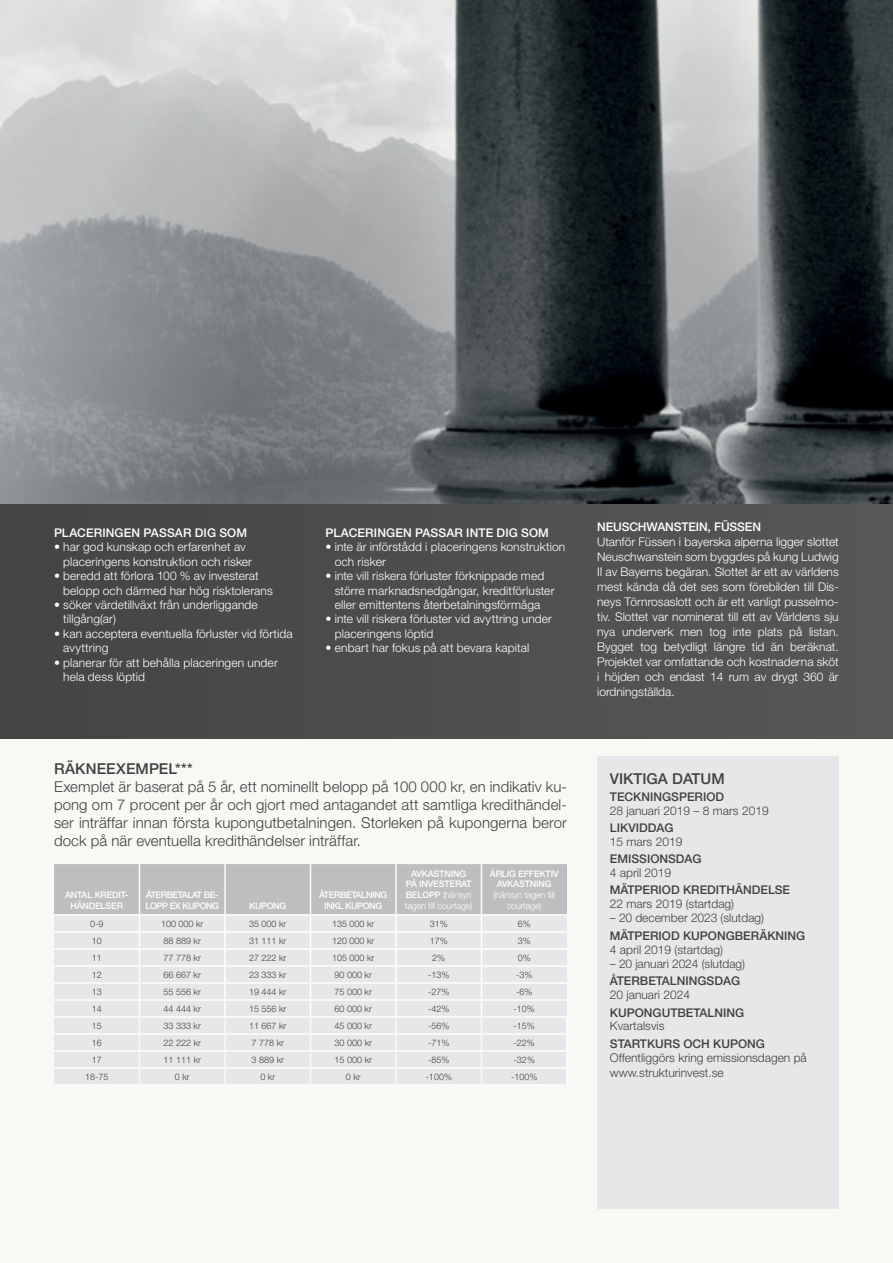
<style>
.page{position:relative;width:893px;height:1263px;background:#fff}
.page>*{position:absolute;margin:0;border:0;box-sizing:border-box;transform-origin:0 0}
.t1{font:300 15px/18px "Helvetica Neue LT Std";letter-spacing:.005em;color:#414042;text-align:justify}
.t2{font:500 15px "Helvetica Neue LT Std";color:#414042}
.t3{font:300 12px/15px "Helvetica Neue LT Std";letter-spacing:.01em;color:#fff}
.t4{font:300 12px/14.4px "Helvetica Neue LT Std";color:#414042}
.t5{font:500 12px "Helvetica Neue LT Std";color:#414042}
.t6{font:500 12px "Helvetica Neue LT Std";letter-spacing:.01em;color:#fff}
.t7{font:500 12px "Helvetica Neue LT Std";letter-spacing:-.01em;color:#fff}
.t8{font:300 9px "Helvetica Neue LT Std";color:#414042}
.t9{font:500 9px/10.8px "Helvetica Neue LT Std";letter-spacing:-.02em;color:#fff;text-align:center}
.t10{font:500 9px/10.8px "Helvetica Neue LT Std";letter-spacing:-.05em;color:#fff}
.t11{font:300 9px/10.8px "Helvetica Neue LT Std";letter-spacing:-.02em;color:#fff;text-align:center}
.t12{font:500 9px/10.8px "Helvetica Neue LT Std";letter-spacing:-.04em;color:#fff;text-align:center}
.s1{font-weight:300}
</style>
<div class="page">
<img style="left:0;top:0;width:893px;height:504px">
<div style="left:0;top:730px;width:893px;height:533px;background:#f8f8f4"></div>
<div style="left:0;top:504px;width:893px;height:234px;background:#4e4e4c"></div>
<div style="left:597px;top:756px;width:242px;height:453px;background:#e6e7e8"></div>
<hr style="left:54px;top:1084px;width:85px;height:2px;background:#fefefd">
<hr style="left:139px;top:1084px;width:86px;height:2px;background:#fefefd">
<hr style="left:225px;top:1084px;width:85px;height:2px;background:#fefefd">
<hr style="left:310px;top:1084px;width:86px;height:2px;background:#fefefd">
<hr style="left:396px;top:1084px;width:85px;height:2px;background:#fefefd">
<hr style="left:481px;top:1084px;width:87px;height:2px;background:#fefefd">
<svg style="left:54px;top:864px;width:513px;height:220px;background:#dedfe0"></svg>
<p class="t6" style="left:54px;top:525px;width:195px">PLACERINGEN PASSAR DIG SOM</p>
<p class="t3" style="left:63px;top:540px;width:190px;line-height:14.4px;text-indent:-9px">• har god kunskap och erfarenhet av placeringens konstruktion och risker</p>
<p class="t3" style="left:63px;top:568px;width:211px;line-height:14.4px;text-indent:-9px">• beredd att förlora 100 % av investerat belopp och därmed har hög risktolerans</p>
<p class="t3" style="left:63px;top:597px;width:196px;line-height:14.4px;text-indent:-9px">• söker värdetillväxt från underliggande tillgång(ar)</p>
<p class="t3" style="left:63px;top:626px;width:231px;line-height:14.4px;text-indent:-9px">• kan acceptera eventuella förluster vid förtida avyttring</p>
<p class="t3" style="left:63px;top:655px;width:216px;line-height:14.4px;text-indent:-9px">• planerar för att behålla placeringen under hela dess löptid</p>
<p class="t6" style="left:326px;top:525px;width:225px">PLACERINGEN PASSAR INTE DIG SOM</p>
<p class="t3" style="left:335px;top:540px;width:232px;line-height:14.4px;text-indent:-9px">• inte är införstådd i placeringens konstruktion och risker</p>
<p class="t3" style="left:335px;top:568px;width:221px;line-height:14.4px;text-indent:-9px">• inte vill riskera förluster förknippade med större marknadsnedgångar, kreditförluster eller emittentens återbetalningsförmåga</p>
<p class="t3" style="left:335px;top:612px;width:219px;line-height:14.4px;text-indent:-9px">• inte vill riskera förluster vid avyttring under placeringens löptid</p>
<p class="t3" style="left:326px;top:640px;width:205px">• enbart har fokus på att bevara kapital</p>
<p class="t2" style="left:54px;top:760px;width:140px">RÄKNEEXEMPEL***</p>
<p class="t1" style="left:54px;top:777px;width:514px">Exemplet är baserat på 5 år, ett nominellt belopp på 100 000 kr, en indikativ ku&shy;pong om 7 procent per år och gjort med antagandet att samtliga kredithändel&shy;ser inträffar innan första kupongutbetalningen. Storleken på kupongerna beror dock på när eventuella kredithändelser inträffar.</p>
<p class="t9" style="left:65px;top:889px;width:65px">ANTAL KREDIT-<br>HÄNDELSER</p>
<p class="t10" style="left:145px;top:889px;width:75px">ÅTERBETALAT BE-<br>LOPP EX KUPONG</p>
<p class="t9" style="left:249px;top:900px;width:39px">KUPONG</p>
<p class="t12" style="left:319px;top:889px;width:70px">ÅTERBETALNING<br>INKL KUPONG</p>
<p class="t9" style="left:405px;top:868px;width:69px">AVKASTNING<br>PÅ INVESTERAT<br>BELOPP <span class="s1">(hänsyn tagen till courtage)</span></p>
<p class="t9" style="left:490px;top:868px;width:70px">ÅRLIG EFFEKTIV<br>AVKASTNING</p>
<p class="t11" style="left:494px;top:889px;width:63px">(hänsyn tagen till courtage)</p>
<p class="t8" style="left:90px;top:918px;width:15px">0-9</p>
<p class="t8" style="left:161px;top:918px;width:44px">100 000 kr</p>
<p class="t8" style="left:249px;top:918px;width:39px">35 000 kr</p>
<p class="t8" style="left:332px;top:918px;width:44px">135 000 kr</p>
<p class="t8" style="left:430px;top:918px;width:20px">31%</p>
<p class="t8" style="left:518px;top:918px;width:15px">6%</p>
<p class="t8" style="left:92px;top:935px;width:12px">10</p>
<p class="t8" style="left:164px;top:935px;width:39px">88 889 kr</p>
<p class="t8" style="left:249px;top:935px;width:39px">31 111 kr</p>
<p class="t8" style="left:332px;top:935px;width:44px">120 000 kr</p>
<p class="t8" style="left:430px;top:935px;width:20px">17%</p>
<p class="t8" style="left:518px;top:935px;width:15px">3%</p>
<p class="t8" style="left:92px;top:952px;width:12px">11</p>
<p class="t8" style="left:164px;top:952px;width:39px">77 778 kr</p>
<p class="t8" style="left:249px;top:952px;width:39px">27 222 kr</p>
<p class="t8" style="left:332px;top:952px;width:44px">105 000 kr</p>
<p class="t8" style="left:432px;top:952px;width:15px">2%</p>
<p class="t8" style="left:518px;top:952px;width:15px">0%</p>
<p class="t8" style="left:92px;top:969px;width:12px">12</p>
<p class="t8" style="left:164px;top:969px;width:39px">66 667 kr</p>
<p class="t8" style="left:249px;top:969px;width:39px">23 333 kr</p>
<p class="t8" style="left:335px;top:969px;width:39px">90 000 kr</p>
<p class="t8" style="left:428px;top:969px;width:23px">-13%</p>
<p class="t8" style="left:516px;top:969px;width:18px">-3%</p>
<p class="t8" style="left:92px;top:986px;width:12px">13</p>
<p class="t8" style="left:164px;top:986px;width:39px">55 556 kr</p>
<p class="t8" style="left:249px;top:986px;width:39px">19 444 kr</p>
<p class="t8" style="left:335px;top:986px;width:39px">75 000 kr</p>
<p class="t8" style="left:428px;top:986px;width:23px">-27%</p>
<p class="t8" style="left:516px;top:986px;width:18px">-6%</p>
<p class="t8" style="left:92px;top:1003px;width:12px">14</p>
<p class="t8" style="left:164px;top:1003px;width:39px">44 444 kr</p>
<p class="t8" style="left:249px;top:1003px;width:39px">15 556 kr</p>
<p class="t8" style="left:335px;top:1003px;width:39px">60 000 kr</p>
<p class="t8" style="left:428px;top:1003px;width:23px">-42%</p>
<p class="t8" style="left:514px;top:1003px;width:23px">-10%</p>
<p class="t8" style="left:92px;top:1020px;width:12px">15</p>
<p class="t8" style="left:164px;top:1020px;width:39px">33 333 kr</p>
<p class="t8" style="left:249px;top:1020px;width:39px">11 667 kr</p>
<p class="t8" style="left:335px;top:1020px;width:39px">45 000 kr</p>
<p class="t8" style="left:428px;top:1020px;width:23px">-56%</p>
<p class="t8" style="left:514px;top:1020px;width:23px">-15%</p>
<p class="t8" style="left:92px;top:1037px;width:12px">16</p>
<p class="t8" style="left:164px;top:1037px;width:39px">22 222 kr</p>
<p class="t8" style="left:252px;top:1037px;width:34px">7 778 kr</p>
<p class="t8" style="left:335px;top:1037px;width:39px">30 000 kr</p>
<p class="t8" style="left:428px;top:1037px;width:23px">-71%</p>
<p class="t8" style="left:514px;top:1037px;width:23px">-22%</p>
<p class="t8" style="left:92px;top:1054px;width:12px">17</p>
<p class="t8" style="left:164px;top:1054px;width:39px">11 111 kr</p>
<p class="t8" style="left:252px;top:1054px;width:34px">3 889 kr</p>
<p class="t8" style="left:335px;top:1054px;width:39px">15 000 kr</p>
<p class="t8" style="left:428px;top:1054px;width:23px">-85%</p>
<p class="t8" style="left:514px;top:1054px;width:23px">-32%</p>
<p class="t8" style="left:85px;top:1071px;width:25px">18-75</p>
<p class="t8" style="left:175px;top:1071px;width:16px">0 kr</p>
<p class="t8" style="left:260px;top:1071px;width:16px">0 kr</p>
<p class="t8" style="left:346px;top:1071px;width:16px">0 kr</p>
<p class="t8" style="left:426px;top:1071px;width:28px">-100%</p>
<p class="t8" style="left:511px;top:1071px;width:28px">-100%</p>
<p class="t7" style="left:597px;top:519px;width:165px">NEUSCHWANSTEIN, FÜSSEN</p>
<p class="t3" style="left:597px;top:534px;width:243px;text-align:justify">Utanför Füssen i bayerska alperna ligger slottet Neuschwanstein som byggdes på kung Ludwig II av Bayerns begäran. Slottet är ett av världens mest kända då det ses som förebilden till Dis&shy;neys Törnrosaslott och är ett vanligt pusselmo&shy;tiv. Slottet var nominerat till ett av Världens sju nya underverk men tog inte plats på listan.<br>Bygget tog betydligt längre tid än beräknat.<br>Projektet var omfattande och kostnaderna sköt i höjden och endast 14 rum av drygt 360 är iordningställda.</p>
<p class="t2" style="left:610px;top:769px;width:116px">VIKTIGA DATUM</p>
<p class="t5" style="left:610px;top:790px;width:116px">TECKNINGSPERIOD</p>
<p class="t4" style="left:610px;top:803px;width:160px">28 januari 2019 – 8 mars 2019</p>
<p class="t5" style="left:610px;top:821px;width:65px">LIKVIDDAG</p>
<p class="t4" style="left:610px;top:834px;width:74px">15 mars 2019</p>
<p class="t5" style="left:610px;top:851px;width:93px">EMISSIONSDAG</p>
<p class="t4" style="left:610px;top:865px;width:63px">4 april 2019</p>
<p class="t5" style="left:610px;top:883px;width:182px">MÄTPERIOD KREDITHÄNDELSE</p>
<p class="t4" style="left:610px;top:896px;width:126px">22 mars 2019 (startdag)</p>
<p class="t4" style="left:610px;top:911px;width:155px">– 20 december 2023 (slutdag)</p>
<p class="t5" style="left:610px;top:928px;width:197px">MÄTPERIOD KUPONGBERÄKNING</p>
<p class="t4" style="left:610px;top:942px;width:115px">4 april 2019 (startdag)</p>
<p class="t4" style="left:610px;top:956px;width:137px">– 20 januari 2024 (slutdag)</p>
<p class="t5" style="left:610px;top:974px;width:132px">ÅTERBETALNINGSDAG</p>
<p class="t4" style="left:610px;top:987px;width:82px">20 januari 2024</p>
<p class="t5" style="left:610px;top:1005px;width:136px">KUPONGUTBETALNING</p>
<p class="t4" style="left:610px;top:1019px;width:56px">Kvartalsvis</p>
<p class="t5" style="left:610px;top:1036px;width:157px">STARTKURS OCH KUPONG</p>
<p class="t4" style="left:610px;top:1050px;width:198px">Offentliggörs kring emissionsdagen på www.strukturinvest.se</p>
</div>
